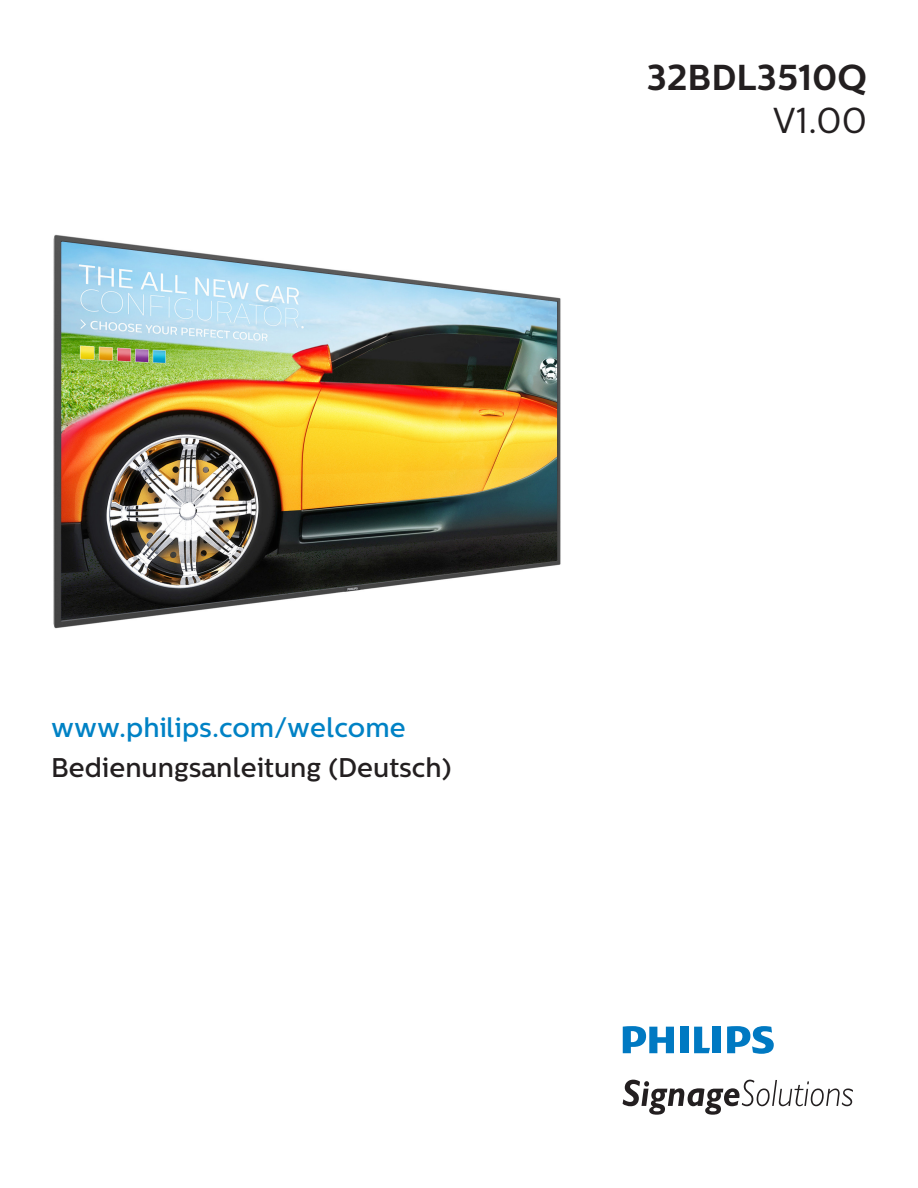
<style>
.page{position:relative;width:918px;height:1188px;background:#fff}
.page>*{position:absolute;margin:0;border:0;box-sizing:border-box;transform-origin:0 0}
.t1{font:700 36px "Centrale Sans";color:#231f20}
.t2{font:36px "Centrale Sans";color:#231f20}
.t3{font:500 27px "Centrale Sans";color:#231f20}
.t4{font:500 27px "Centrale Sans";color:#0082c5}
</style>
<div class="page">
<svg style="left:623px;top:1080px;width:230px;height:35px"></svg>
<svg style="left:694px;top:1027px;width:16px;height:26px"></svg>
<div style="left:680px;top:1027px;width:8px;height:26px;background:#0079c2"></div>
<div style="left:713px;top:1027px;width:8px;height:26px;background:#0079c2"></div>
<svg style="left:727px;top:1026px;width:47px;height:28px"></svg>
<svg style="left:623px;top:1026px;width:51px;height:27px"></svg>
<img style="left:53px;top:235px;width:508px;height:394px">
<p class="t1" style="left:647px;top:56px;width:222px">32BDL3510Q</p>
<p class="t2" style="left:773px;top:100px;width:96px">V1.00</p>
<p class="t4" style="left:51px;top:712px;width:356px">www.philips.com/welcome</p>
<p class="t3" style="left:51px;top:752px;width:402px">Bedienungsanleitung (Deutsch)</p>
</div>
